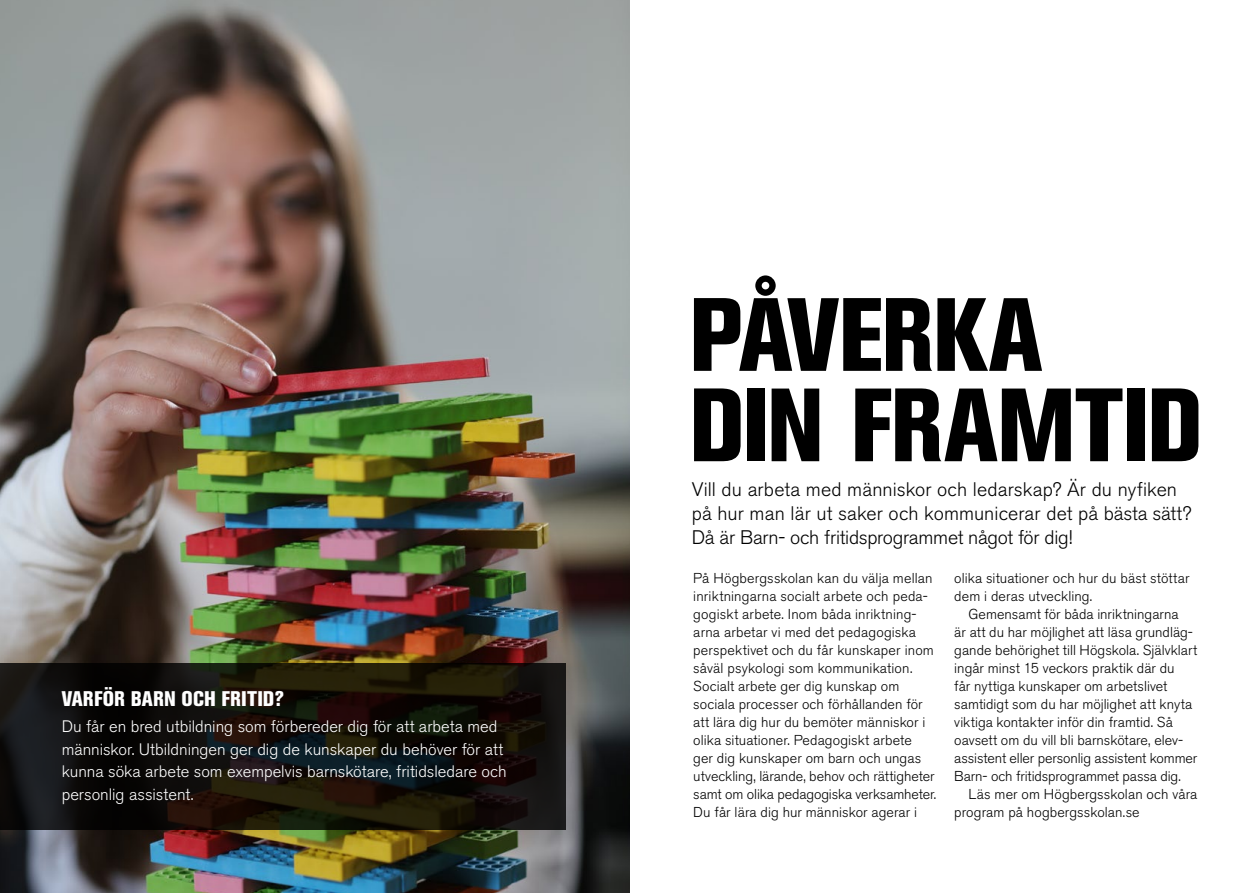
<style>
.page{position:relative;width:1259px;height:893px;background:#fff}
.page>*{position:absolute;margin:0;border:0;box-sizing:border-box;transform-origin:0 0}
.t1{font:800 condensed 102.9px/90.3px "Akzidenz Grotesk BE";letter-spacing:-.02em;color:#000}
.t2{font:800 condensed 21px "Akzidenz Grotesk BE";letter-spacing:.005em;color:#fff}
.t3{font:300 19.5px/24px "Akzidenz Grotesk BE";color:#000}
.t4{font:300 16.5px/22.5px "Akzidenz Grotesk BE";color:#fff}
.t5{font:300 14.25px/18px "Akzidenz Grotesk BE";letter-spacing:.005em;color:#000}
</style>
<div class="page">
<img style="left:0;top:0;width:629px;height:893px">
<svg style="left:0;top:663px;width:566px;height:166px;background:#14110b"></svg>
<h2 class="t2" style="left:62px;top:686px;width:224px">VARFÖR BARN OCH FRITID?</h2>
<p class="t4" style="left:62px;top:716px;width:446px">Du får en bred utbildning som förbereder dig för att arbeta med människor. Utbildningen ger dig de kunskaper du behöver för att kunna söka arbete som exempelvis barnskötare, fritidsledare och personlig assistent.</p>
<h1 class="t1" style="left:689px;top:291px;width:515px">PÅVERKA<br>DIN FRAMTID</h1>
<h3 class="t3" style="left:692px;top:478px;width:501px">Vill du arbeta med människor och ledarskap? Är du nyfiken på hur man lär ut saker och kommunicerar det på bästa sätt?<br>Då är Barn- och fritidsprogrammet något för dig!</h3>
<p class="t5" style="left:693px;top:569px;width:244px">På Högbergsskolan kan du välja mellan inriktningarna socialt arbete och peda&shy;gogiskt arbete. Inom båda inriktning&shy;arna arbetar vi med det pedagogiska perspektivet och du får kunskaper inom såväl psykologi som kommunikation.<br>Socialt arbete ger dig kunskap om sociala processer och förhållanden för att lära dig hur du bemöter människor i olika situationer. Pedagogiskt arbete<br>ger dig kunskaper om barn och ungas utveckling, lärande, behov och rättigheter samt om olika pedagogiska verksamheter.<br>Du får lära dig hur människor agerar i</p>
<p class="t5" style="left:954px;top:569px;width:237px">olika situationer och hur du bäst stöttar dem i deras utveckling.</p>
<p class="t5" style="left:954px;top:605px;width:244px;text-indent:14px">Gemensamt för båda inriktningarna<br>är att du har möjlighet att läsa grundläg&shy;gande behörighet till Högskola. Självklart ingår minst 15 veckors praktik där du<br>får nyttiga kunskaper om arbetslivet samtidigt som du har möjlighet att knyta viktiga kontakter inför din framtid. Så oavsett om du vill bli barnskötare, elev&shy;assistent eller personlig assistent kommer Barn- och fritidsprogrammet passa dig.</p>
<p class="t5" style="left:954px;top:785px;width:244px;text-indent:14px">Läs mer om Högbergsskolan och våra program på hogbergsskolan.se</p>
</div>
